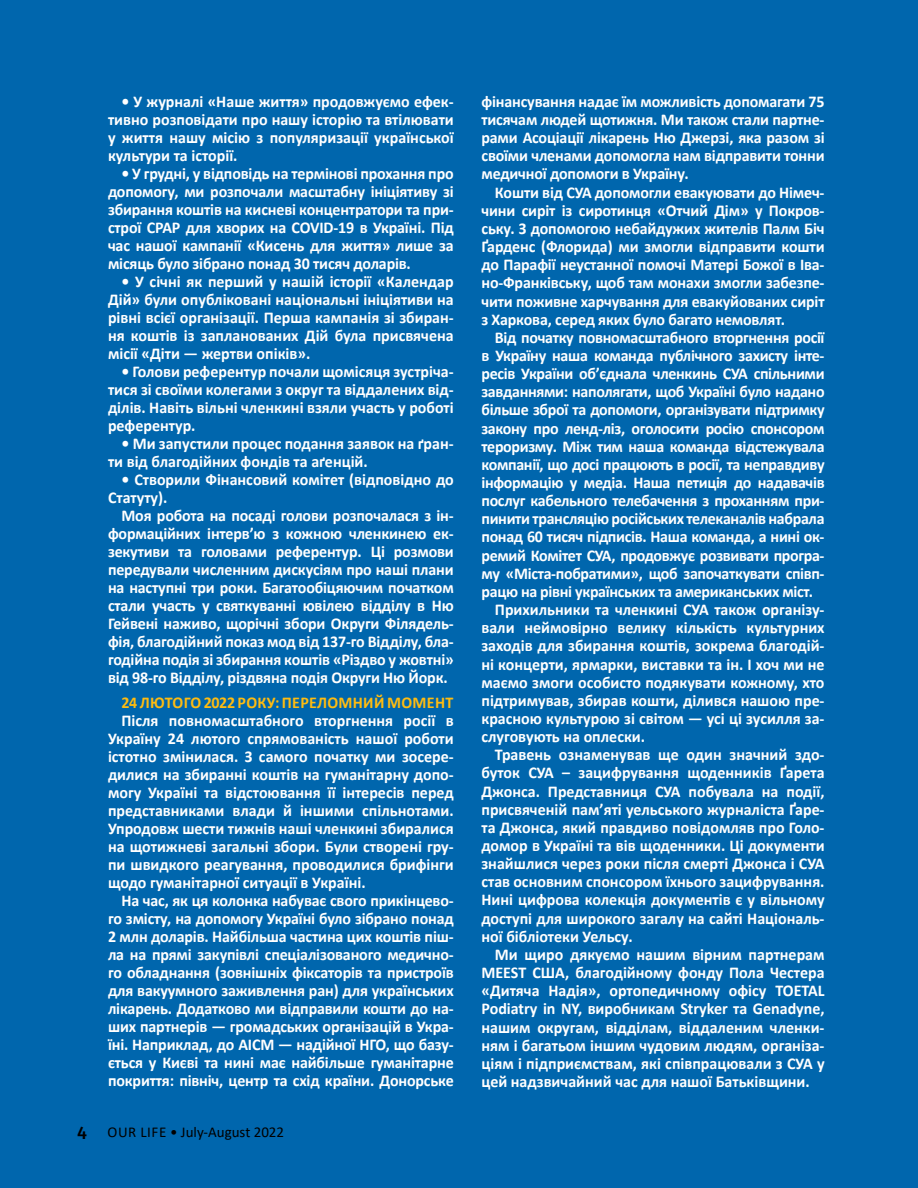
<style>
.page{position:relative;width:918px;height:1188px;background:#0066ad}
.page>*{position:absolute;margin:0;border:0;box-sizing:border-box;transform-origin:0 0}
.t1{font:700 16.5px/18px "Calibri";color:#fff;text-align:justify}
.t2{font:700 16.5px "Calibri";letter-spacing:-.02em;color:#fff}
.t3{font:700 16.5px "Calibri";letter-spacing:.02em;color:#febc11}
.t4{font:15px "Calibri";color:#000}
.s1{font-family:"Fira Sans";font-weight:500;font-size:18px}
</style>
<div class="page">
<p class="t1" style="left:108px;top:92px;width:347px;text-indent:14px">• У журналі «Наше життя» продовжуємо ефек&shy;тивно розповідати про нашу історію та втілювати у життя нашу місію з популяризації української культури та історії.</p>
<p class="t1" style="left:108px;top:164px;width:347px;text-indent:13px">• У грудні, у відповідь на термінові прохання про допомогу, ми розпочали масштабну ініціятиву зі збирання коштів на кисневі концентратори та при&shy;строї CPAP для хворих на COVID-19 в Україні. Під час нашої кампанії «Кисень для життя» лише за місяць було зібрано понад 30 тисяч доларів.</p>
<p class="t1" style="left:108px;top:272px;width:347px;text-indent:13px">• У січні як перший у нашій історії «Календар Дій» були опубліковані національні ініціятиви на рівні всієї організації. Перша кампанія зі збиран&shy;ня коштів із запланованих Дій була присвячена місії «Діти — жертви опіків».</p>
<p class="t1" style="left:108px;top:362px;width:347px;text-indent:13px">• Голови референтур почали щомісяця зустріча&shy;тися зі своїми колегами з округ та віддалених від&shy;ділів. Навіть вільні членкині взяли участь у роботі референтур.</p>
<p class="t1" style="left:108px;top:434px;width:347px;text-indent:13px">• Ми запустили процес подання заявок на ґран&shy;ти від благодійних фондів та аґенцій.</p>
<p class="t1" style="left:108px;top:470px;width:347px;text-indent:13px">• Створили Фінансовий комітет (відповідно до<br>Статуту).</p>
<p class="t1" style="left:108px;top:506px;width:347px;text-indent:13px">Моя робота на посаді голови розпочалася з ін&shy;формаційних інтерв’ю з кожною членкинею ек&shy;зекутиви та головами референтур. Ці розмови передували численним дискусіям про наші плани на наступні три роки. Багатообіцяючим початком стали участь у святкуванні ювілею відділу в Ню Гейвені наживо, щорічні збори Округи Філядель&shy;фія, благодійний показ мод від 137-го Відділу, бла&shy;годійна подія зі збирання коштів «Різдво у жовтні» від 98-го Відділу, різдвяна подія Округи Ню Йорк.</p>
<p class="t3" style="left:121px;top:690px;width:333px">24 ЛЮТОГО 2022 РОКУ: ПЕРЕЛОМНИЙ МОМЕНТ</p>
<p class="t1" style="left:108px;top:711px;width:347px;text-indent:13px">Після повномасштабного вторгнення росії в Україну 24 лютого спрямованість нашої роботи істотно змінилася. З самого початку ми зосере&shy;дилися на збиранні коштів на гуманітарну допо&shy;могу Україні та відстоювання її інтересів перед представниками влади й іншими спільнотами.<br>Упродовж шести тижнів наші членкині збиралися на щотижневі загальні збори. Були створені гру&shy;пи швидкого реагування, проводилися брифінги щодо гуманітарної ситуації в Україні.</p>
<p class="t1" style="left:108px;top:891px;width:347px;text-indent:13px">На час, як ця колонка набуває свого прикінцево&shy;го змісту, на допомогу Україні було зібрано понад 2 млн доларів. Найбільша частина цих коштів піш&shy;ла на прямі закупівлі спеціалізованого медично&shy;го обладнання (зовнішніх фіксаторів та пристроїв для вакуумного заживлення ран) для українських лікарень. Додатково ми відправили кошти до на&shy;ших партнерів — громадських організацій в Укра&shy;їні. Наприклад, до AICM — надійної НГО, що базу&shy;ється у Києві та нині має найбільше гуманітарне покриття: північ, центр та схід країни. Донорське</p>
<p class="t4" style="left:77px;top:1122px;width:209px"><span class="s1">4</span> OUR LIFE • July-August 2022</p>
<p class="t1" style="left:481px;top:92px;width:345px">фінансування надає їм можливість допомагати 75 тисячам людей щотижня. Ми також стали партне&shy;рами Асоціації лікарень Ню Джерзі, яка разом зі своїми членами допомогла нам відправити тонни медичної допомоги в Україну.</p>
<p class="t1" style="left:481px;top:183px;width:345px;text-indent:13px">Кошти від СУА допомогли евакуювати до Німеч&shy;чини сиріт із сиротинця «Отчий Дім» у Покров&shy;ську. З допомогою небайдужих жителів Палм Біч Ґарденс (Флорида) ми змогли відправити кошти до Парафії неустанної помочі Матері Божої в Іва&shy;но-Франківську, щоб там монахи змогли забезпе&shy;чити поживне харчування для евакуйованих сиріт з Харкова, серед яких було багато немовлят.</p>
<p class="t2" style="left:495px;top:326px;width:331px">Від початку повномасштабного вторгнення росії</p>
<p class="t2" style="left:481px;top:344px;width:345px">в Україну наша команда публічного захисту інте-</p>
<p class="t2" style="left:481px;top:362px;width:345px">ресів України обʼєднала членкинь СУА спільними</p>
<p class="t2" style="left:481px;top:380px;width:345px">завданнями: наполягати, щоб Україні було надано</p>
<p class="t2" style="left:481px;top:398px;width:345px">більше зброї та допомоги, організувати підтримку</p>
<p class="t2" style="left:481px;top:416px;width:345px">закону про ленд-ліз, оголосити росію спонсором</p>
<p class="t2" style="left:481px;top:435px;width:345px">тероризму. Між тим наша команда відстежувала</p>
<p class="t2" style="left:481px;top:453px;width:345px">компанії, що досі працюють в росії, та неправдиву</p>
<p class="t2" style="left:481px;top:471px;width:345px">інформацію у медіа. Наша петиція до надавачів</p>
<p class="t2" style="left:481px;top:489px;width:345px">послуг кабельного телебачення з проханням при-</p>
<p class="t2" style="left:481px;top:507px;width:345px">пинити трансляцію російських телеканалів набрала</p>
<p class="t2" style="left:481px;top:525px;width:345px">понад 60 тисяч підписів. Наша команда, а нині ок-</p>
<p class="t2" style="left:481px;top:543px;width:345px">ремий Комітет СУА, продовжує розвивати програ-</p>
<p class="t2" style="left:481px;top:562px;width:345px">му «Міста-побратими», щоб започаткувати співп-</p>
<p class="t2" style="left:481px;top:580px;width:333px">рацю на рівні українських та американських міст.</p>
<p class="t1" style="left:495px;top:600px;width:331px">Прихильники та членкині СУА також організу-</p>
<p class="t1" style="left:481px;top:619px;width:345px">вали неймовірно велику кількість культурних</p>
<p class="t1" style="left:481px;top:637px;width:345px">заходів для збирання коштів, зокрема благодій-</p>
<p class="t1" style="left:481px;top:655px;width:345px">ні концерти, ярмарки, виставки та ін. І хоч ми не</p>
<p class="t1" style="left:481px;top:673px;width:345px">маємо змоги особисто подякувати кожному, хто</p>
<p class="t1" style="left:481px;top:691px;width:345px">підтримував, збирав кошти, ділився нашою пре-</p>
<p class="t1" style="left:481px;top:709px;width:345px">красною культурою зі світом — усі ці зусилля за-</p>
<p class="t1" style="left:481px;top:727px;width:165px">слуговують на оплески.</p>
<p class="t1" style="left:495px;top:746px;width:331px">Травень ознаменував ще один значний здо-</p>
<p class="t1" style="left:481px;top:764px;width:345px">буток СУА – зацифрування щоденників Ґарета</p>
<p class="t1" style="left:481px;top:782px;width:345px">Джонса. Представниця СУА побувала на події,</p>
<p class="t1" style="left:481px;top:800px;width:345px">присвяченій памʼяті уельського журналіста Ґаре-</p>
<p class="t1" style="left:481px;top:818px;width:345px">та Джонса, який правдиво повідомляв про Голо-</p>
<p class="t1" style="left:481px;top:836px;width:345px">домор в Україні та вів щоденники. Ці документи</p>
<p class="t1" style="left:481px;top:854px;width:345px">знайшлися через роки після смерті Джонса і СУА</p>
<p class="t1" style="left:481px;top:873px;width:345px">став основним спонсором їхнього зацифрування.</p>
<p class="t1" style="left:481px;top:891px;width:345px">Нині цифрова колекція документів є у вільному</p>
<p class="t1" style="left:481px;top:909px;width:345px">доступі для широкого загалу на сайті Національ-</p>
<p class="t1" style="left:481px;top:927px;width:153px">ної бібліотеки Уельсу.</p>
<p class="t1" style="left:495px;top:945px;width:331px">Ми щиро дякуємо нашим вірним партнерам</p>
<p class="t1" style="left:481px;top:963px;width:345px">MEEST США, благодійному фонду Пола Честера</p>
<p class="t1" style="left:481px;top:982px;width:345px">«Дитяча Надія», ортопедичному офісу TOETAL</p>
<p class="t1" style="left:481px;top:1000px;width:345px">Podiatry in NY, виробникам Stryker та Genadyne,</p>
<p class="t1" style="left:481px;top:1018px;width:345px">нашим округам, відділам, віддаленим членки-</p>
<p class="t1" style="left:481px;top:1036px;width:345px">ням і багатьом іншим чудовим людям, організа-</p>
<p class="t1" style="left:481px;top:1054px;width:345px">ціям і підприємствам, які співпрацювали з СУА у</p>
<p class="t1" style="left:481px;top:1072px;width:330px">цей надзвичайний час для нашої Батьківщини.</p>
</div>
